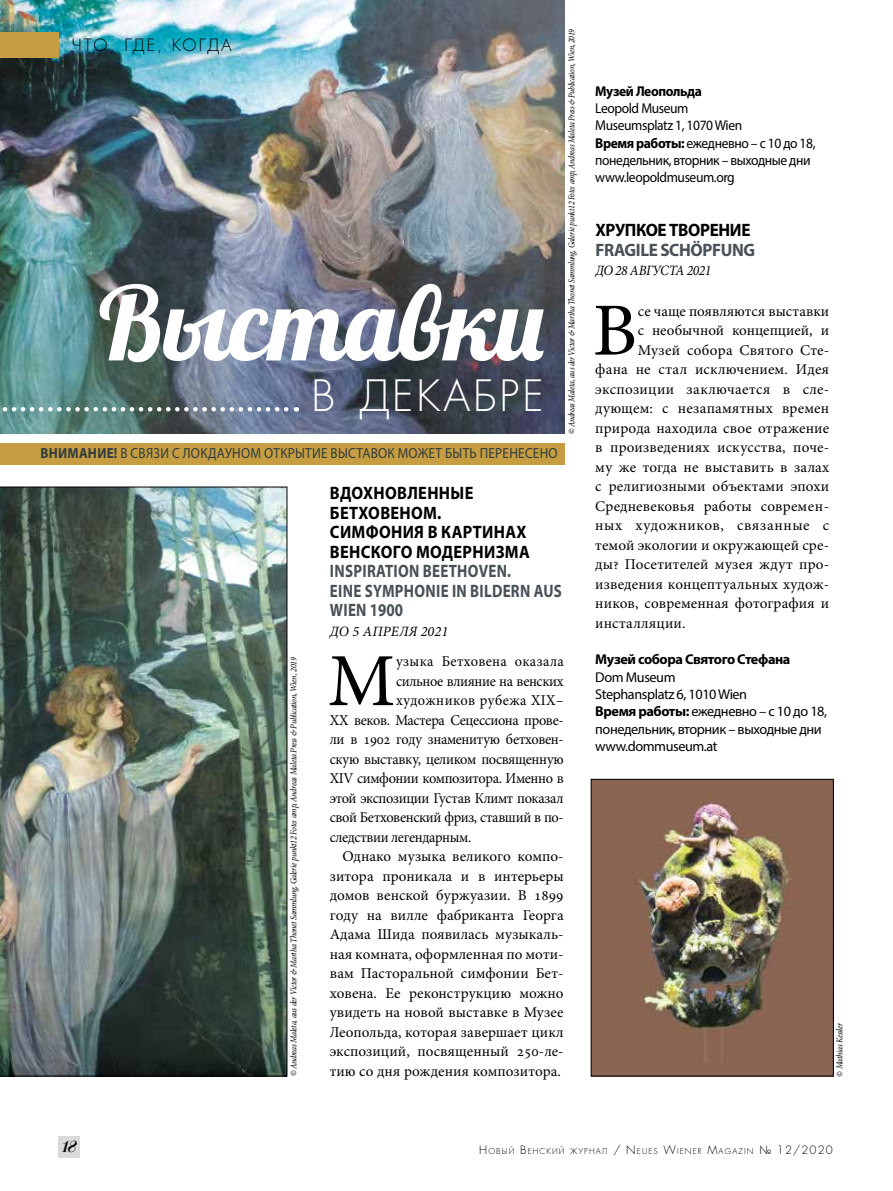
<style>
.page{position:relative;width:893px;height:1191px;background:#fff}
.page>*{position:absolute;margin:0;border:0;box-sizing:border-box;transform-origin:0 0}
.t1{font:102px "Lobster";color:#fff}
.t2{font:75px "Minion Pro";color:#000}
.t3{font:42px "Favorit Light C";letter-spacing:.07em;color:#fff}
.t4{font:700 18px/19.5px "Myriad Pro";letter-spacing:.02em;color:#000;scale:.91 1}
.t5{font:700 18px/19.5px "Myriad Pro";letter-spacing:.02em;color:#485156;scale:.83 1}
.t6{font:700 18px "Myriad Pro";letter-spacing:-.02em;color:#485156;scale:.95 1}
.t7{font:700 18px "Myriad Pro";letter-spacing:-.02em;color:#000;scale:.95 1}
.t8{font:16.5px "Favorit Light C";letter-spacing:.13em;color:#000}
.t9{font:italic 16.5px "Paragon Nord C";color:#000}
.t10{font:15px "Minion Pro";letter-spacing:.005em;color:#000}
.t11{font:15px "Minion Pro";letter-spacing:-.025em;color:#000;scale:.96 1}
.t12{font:15px "Minion Pro";letter-spacing:.04em;color:#000}
.t13{font:15px "Minion Pro";letter-spacing:.03em;color:#000;scale:.96 1}
.t14{font:14.7px "Myriad Pro";letter-spacing:.02em;color:#2f3c3f;scale:.9 1}
.t15{font:14.25px/17.2px "Myriad Pro";letter-spacing:-.03em;color:#000;scale:.95 1}
.t16{font:14.25px/17.2px "Myriad Pro";letter-spacing:-.03em;color:#000}
.t17{font:700 14.25px "Myriad Pro";letter-spacing:-.03em;color:#000}
.t18{font:italic 14.25px "Minion Pro";letter-spacing:-.015em;color:#000;scale:.95 1}
.t19{font:700 14.25px "Myriad Pro";letter-spacing:-.03em;color:#000;scale:.95 1}
.t20{font:italic 14.25px "Minion Pro";letter-spacing:.01em;color:#000}
.t21{font:italic 9px "Minion Pro";letter-spacing:-.04em;color:#000;scale:.91 1}
.t22{font:italic 9px "Minion Pro";letter-spacing:-.04em;color:#000;scale:.88 1}
.t23{font:7.8px "Favorit Light C";letter-spacing:.145em;color:#000}
.s1{font-weight:700}
.s2{font-size:11.25px}
</style>
<div class="page">
<img style="left:0;top:0;width:565px;height:434px">
<svg style="left:0;top:407px;width:297px;height:4px"></svg>
<img style="left:593px;top:781px;width:238px;height:293px">
<div style="left:591px;top:779px;width:242px;height:297px;border:1px solid #000"></div>
<img style="left:0;top:487px;width:287px;height:589px">
<div style="left:59px;top:1136px;width:21px;height:22px;background:#dadada"></div>
<div style="left:0;top:32px;width:59px;height:25px;background:#c69d41"></div>
<div style="left:0;top:443px;width:565px;height:21px;background:#c69d41"></div>
<p class="t8" style="left:72px;top:35px;width:161px">ЧТО, ГДЕ, КОГДА</p>
<h1 class="t1" style="left:98px;top:258px;width:447px">Выставки</h1>
<h3 class="t3" style="left:311px;top:369px;width:234px">В ДЕКАБРЕ</h3>
<p class="t14" style="left:41px;top:444px;width:576px"><span class="s1">ВНИМАНИЕ!</span> В СВЯЗИ С ЛОКДАУНОМ ОТКРЫТИЕ ВЫСТАВОК МОЖЕТ БЫТЬ ПЕРЕНЕСЕНО</p>
<p class="t22" style="left:566px;top:434px;width:462px;rotate:-90deg">© Andreas Maleta, aus der Victor &amp; Martha Thonet Sammlung, Galerie punkt12 Foto: amp, Andreas Maleta Press &amp; Publication, Wien, 2019</p>
<p class="t21" style="left:287px;top:1076px;width:462px;rotate:-90deg">© Andreas Maleta, aus der Victor &amp; Martha Thonet Sammlung, Galerie punkt12 Foto: amp, Andreas Maleta Press &amp; Publication, Wien, 2019</p>
<p class="t4" style="left:330px;top:483px;width:221px">ВДОХНОВЛЕННЫЕ<br>БЕТХОВЕНОМ.<br>СИМФОНИЯ В КАРТИНАХ<br>ВЕНСКОГО МОДЕРНИЗМА</p>
<p class="t5" style="left:330px;top:561px;width:281px">INSPIRATION BEETHOVEN.<br>EINE SYMPHONIE IN BILDERN AUS<br>WIEN 1900</p>
<p class="t20" style="left:330px;top:621px;width:120px">ДО 5 АПРЕЛЯ 2021</p>
<h2 class="t2" style="left:328px;top:631px;width:69px">М</h2>
<p class="t10" style="left:396px;top:651px;width:169px">узыка Бетховена оказала</p>
<p class="t11" style="left:396px;top:671px;width:176px">сильное влияние на венских</p>
<p class="t13" style="left:396px;top:690px;width:176px">художников рубежа XIX–</p>
<p class="t11" style="left:330px;top:710px;width:245px">XX веков. Мастера Сецессиона прове-</p>
<p class="t11" style="left:330px;top:729px;width:245px">ли в 1902 году знаменитую бетховен-</p>
<p class="t11" style="left:330px;top:749px;width:245px">скую выставку, целиком посвященную</p>
<p class="t11" style="left:330px;top:768px;width:245px">XIV симфонии композитора. Именно в</p>
<p class="t11" style="left:330px;top:788px;width:245px">этой экспозиции Густав Климт показал</p>
<p class="t11" style="left:330px;top:807px;width:245px">свой Бетховенский фриз, ставший в по-</p>
<p class="t11" style="left:330px;top:827px;width:149px">следствии легендарным.</p>
<p class="t10" style="left:343px;top:846px;width:223px">Однако музыка великого компо-</p>
<p class="t10" style="left:330px;top:866px;width:235px">зитора проникала и в интерьеры</p>
<p class="t10" style="left:330px;top:885px;width:235px">домов венской буржуазии. В 1899</p>
<p class="t10" style="left:330px;top:905px;width:235px">году на вилле фабриканта Георга</p>
<p class="t10" style="left:330px;top:924px;width:235px">Адама Шида появилась музыкаль-</p>
<p class="t10" style="left:330px;top:944px;width:235px">ная комната, оформленная по моти-</p>
<p class="t10" style="left:330px;top:963px;width:235px">вам Пасторальной симфонии Бет-</p>
<p class="t10" style="left:330px;top:983px;width:235px">ховена. Ее реконструкцию можно</p>
<p class="t10" style="left:330px;top:1002px;width:235px">увидеть на новой выставке в Музее</p>
<p class="t10" style="left:330px;top:1022px;width:235px">Леопольда, которая завершает цикл</p>
<p class="t10" style="left:330px;top:1041px;width:235px">экспозиций, посвященный 250-ле-</p>
<p class="t10" style="left:330px;top:1061px;width:233px">тию со дня рождения композитора.</p>
<p class="t19" style="left:595px;top:82px;width:114px">Музей Леопольда</p>
<p class="t15" style="left:595px;top:99px;width:233px">Leopold Museum<br>Museumsplatz 1, 1070 Wien<br><span class="s1">Время работы:</span> ежедневно – с 10 до 18, понедельник, вторник – выходные дни www.leopoldmuseum.org</p>
<p class="t7" style="left:595px;top:218px;width:165px">ХРУПКОЕ ТВОРЕНИЕ</p>
<p class="t6" style="left:595px;top:238px;width:170px">FRAGILE SCHÖPFUNG</p>
<p class="t18" style="left:595px;top:261px;width:124px">ДО 28 АВГУСТА 2021</p>
<h2 class="t2" style="left:593px;top:280px;width:46px">В</h2>
<p class="t10" style="left:638px;top:301px;width:193px">се чаще появляются выставки</p>
<p class="t10" style="left:638px;top:320px;width:193px">с необычной концепцией, и</p>
<p class="t10" style="left:638px;top:340px;width:193px">Музей собора Святого Сте-</p>
<p class="t10" style="left:595px;top:359px;width:235px">фана не стал исключением. Идея</p>
<p class="t10" style="left:595px;top:379px;width:235px">экспозиции заключается в сле-</p>
<p class="t10" style="left:595px;top:398px;width:235px">дующем: с незапамятных времен</p>
<p class="t10" style="left:595px;top:418px;width:235px">природа находила свое отражение</p>
<p class="t10" style="left:595px;top:437px;width:235px">в произведениях искусства, поче-</p>
<p class="t10" style="left:595px;top:457px;width:235px">му же тогда не выставить в залах</p>
<p class="t10" style="left:595px;top:476px;width:235px">с религиозными объектами эпохи</p>
<p class="t10" style="left:595px;top:496px;width:235px">Средневековья работы современ-</p>
<p class="t12" style="left:595px;top:515px;width:235px">ных художников, связанные с</p>
<p class="t10" style="left:595px;top:535px;width:235px">темой экологии и окружающей сре-</p>
<p class="t10" style="left:595px;top:554px;width:235px">ды? Посетителей музея ждут про-</p>
<p class="t10" style="left:595px;top:574px;width:235px">изведения концептуальных худож-</p>
<p class="t10" style="left:595px;top:593px;width:235px">ников, современная фотография и</p>
<p class="t10" style="left:595px;top:613px;width:92px">инсталляции.</p>
<p class="t17" style="left:595px;top:650px;width:197px">Музей собора Святого Стефана</p>
<p class="t16" style="left:595px;top:668px;width:233px">Dom Museum<br>Stephansplatz 6, 1010 Wien<br><span class="s1">Время работы:</span> ежедневно – с 10 до 18, понедельник, вторник – выходные дни www.dommuseum.at</p>
<p class="t21" style="left:833px;top:1076px;width:61px;rotate:-90deg">© Mathias Kessler</p>
<p class="t9" style="left:61px;top:1137px;width:16px">18</p>
<p class="t23" style="left:479px;top:1145px;width:355px"><span class="s2">Н</span>ОВЫЙ <span class="s2">В</span>ЕНСКИЙ ЖУРНАЛ <span class="s2">/</span> <span class="s2">N</span>EUES <span class="s2">W</span>IEN ER <span class="s2">M</span>AGAZIN <span class="s2">№ 12/2020</span></p>
</div>
